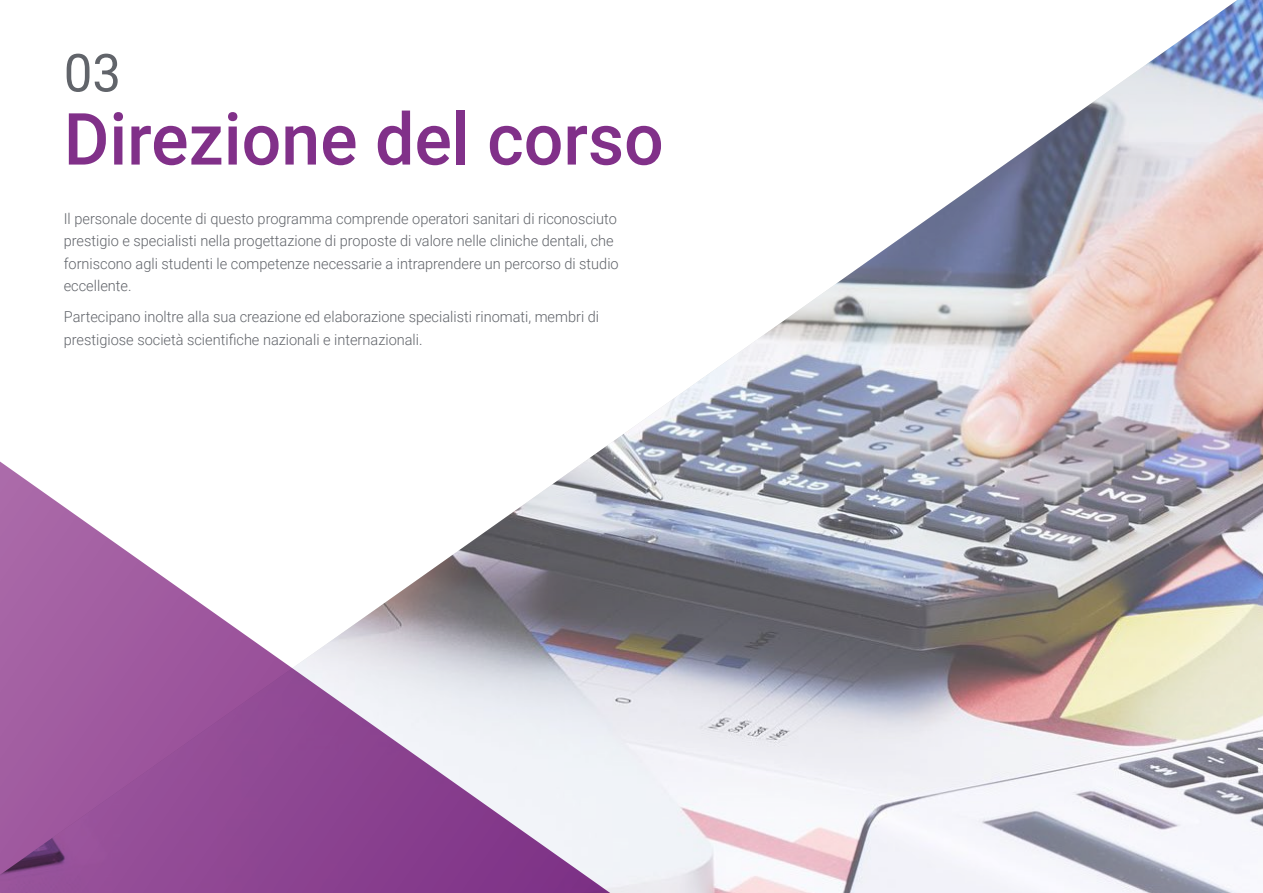
<style>
.page{position:relative;width:1263px;height:893px;background:#fff}
.page>*{position:absolute;margin:0;border:0;box-sizing:border-box;transform-origin:0 0}
.t1{font:500 72px "Roboto";color:#813089}
.t2{font:52.5px "Roboto";color:#61646a}
.t3{font:300 15px/22.5px "Roboto";color:#61646a}
</style>
<div class="page">
<img style="left:607px;top:0;width:656px;height:893px">
<svg style="left:0;top:446px;width:640px;height:447px"></svg>
<h2 class="t2" style="left:64px;top:36px;width:59px">03</h2>
<h1 class="t1" style="left:64px;top:89px;width:601px">Direzione del corso</h1>
<p class="t3" style="left:64px;top:207px;width:556px">Il personale docente di questo programma comprende operatori sanitari di riconosciuto prestigio e specialisti nella progettazione di proposte di valore nelle cliniche dentali, che forniscono agli studenti le competenze necessarie a intraprendere un percorso di studio eccellente.</p>
<p class="t3" style="left:64px;top:305px;width:537px">Partecipano inoltre alla sua creazione ed elaborazione specialisti rinomati, membri di prestigiose società scientifiche nazionali e internazionali.</p>
</div>
